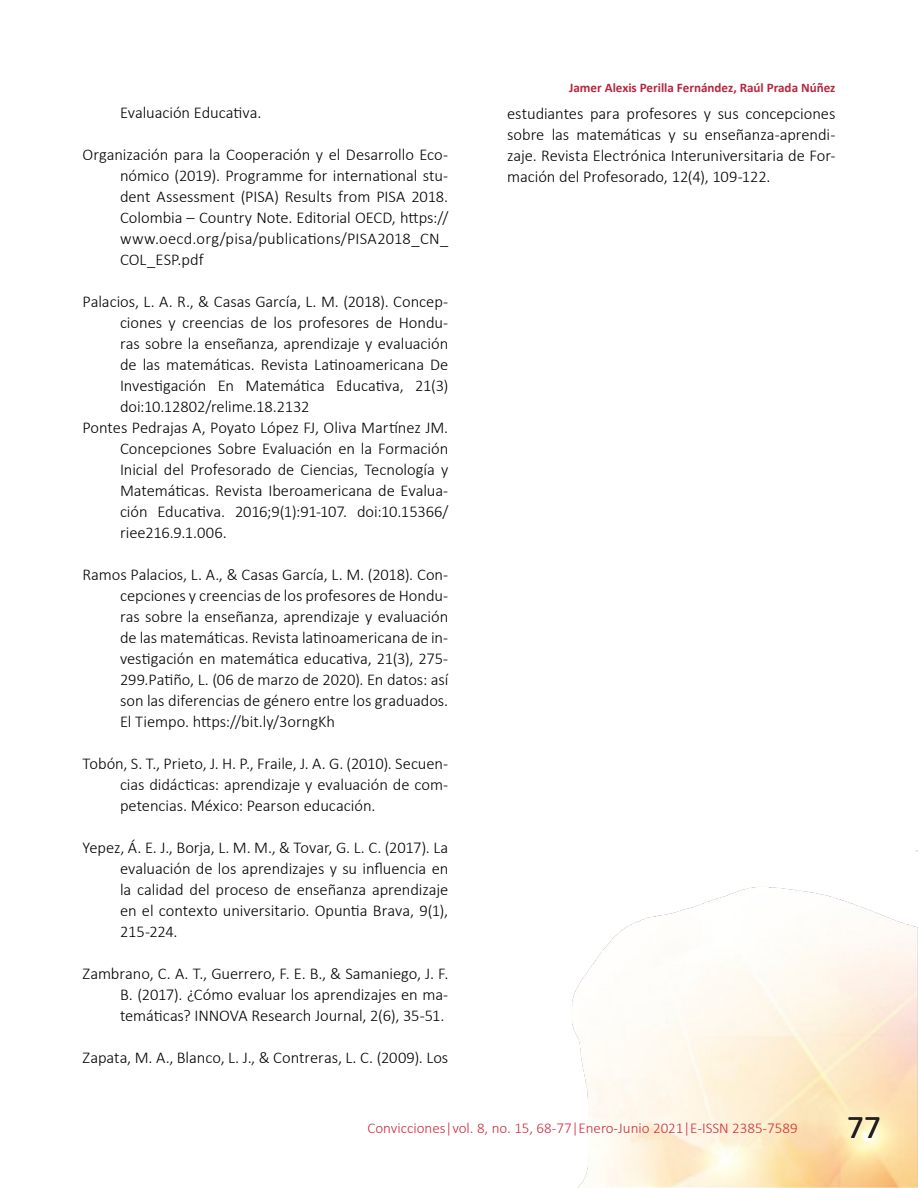
<style>
.page{position:relative;width:918px;height:1188px;background:#fff}
.page>*{position:absolute;margin:0;border:0;box-sizing:border-box;transform-origin:0 0}
.t1{font:33px "Calibri";color:#231f20}
.t2{font:300 16.5px/21px "Calibri";letter-spacing:-.005em;color:#000;text-align:justify}
.t3{font:300 15px "Calibri";color:#cd2d3f}
.t4{font:700 13.05px "Calibri";color:#b5283e}
</style>
<div class="page">
<img style="left:572px;top:850px;width:346px;height:338px">
<p class="t2" style="left:120px;top:102px;width:143px">Evaluación Educativa.</p>
<p class="t2" style="left:120px;top:144px;width:330px;text-indent:-38px">Organización para la Cooperación y el Desarrollo Eco&shy;nómico (2019). Programme for international stu&shy;dent Assessment (PISA) Results from PISA 2018.<br>Colombia – Country Note. Editorial OECD, https:// www.oecd.org/pisa/publications/PISA2018_CN_ COL_ESP.pdf</p>
<p class="t2" style="left:120px;top:291px;width:330px;text-indent:-38px">Palacios, L. A. R., &amp; Casas García, L. M. (2018). Concep&shy;ciones y creencias de los profesores de Hondu&shy;ras sobre la enseñanza, aprendizaje y evaluación de las matemáticas. Revista Latinoamericana De Investigación En Matemática Educativa, 21(3) doi:10.12802/relime.18.2132</p>
<p class="t2" style="left:120px;top:417px;width:330px;text-indent:-38px">Pontes Pedrajas A, Poyato López FJ, Oliva Martínez JM.<br>Concepciones Sobre Evaluación en la Formación Inicial del Profesorado de Ciencias, Tecnología y Matemáticas. Revista Iberoamericana de Evalua&shy;ción Educativa. 2016;9(1):91-107. doi:10.15366/ riee216.9.1.006.</p>
<p class="t2" style="left:120px;top:564px;width:330px;text-indent:-38px">Ramos Palacios, L. A., &amp; Casas García, L. M. (2018). Con&shy;cepciones y creencias de los profesores de Hondu&shy;ras sobre la enseñanza, aprendizaje y evaluación de las matemáticas. Revista latinoamericana de in&shy;vestigación en matemática educativa, 21(3), 275- 299.Patiño, L. (06 de marzo de 2020). En datos: así son las diferencias de género entre los graduados.<br>El Tiempo. https://bit.ly/3orngKh</p>
<p class="t2" style="left:120px;top:753px;width:330px;text-indent:-38px">Tobón, S. T., Prieto, J. H. P., Fraile, J. A. G. (2010). Secuen&shy;cias didácticas: aprendizaje y evaluación de com&shy;petencias. México: Pearson educación.</p>
<p class="t2" style="left:120px;top:837px;width:330px;text-indent:-38px">Yepez, Á. E. J., Borja, L. M. M., &amp; Tovar, G. L. C. (2017). La evaluación de los aprendizajes y su influencia en la calidad del proceso de enseñanza aprendizaje en el contexto universitario. Opuntia Brava, 9(1), 215-224.</p>
<p class="t2" style="left:120px;top:963px;width:330px;text-indent:-38px">Zambrano, C. A. T., Guerrero, F. E. B., &amp; Samaniego, J. F.<br>B. (2017). ¿Cómo evaluar los aprendizajes en ma&shy;temáticas? INNOVA Research Journal, 2(6), 35-51.</p>
<p class="t2" style="left:82px;top:1047px;width:367px">Zapata, M. A., Blanco, L. J., &amp; Contreras, L. C. (2009). Los</p>
<p class="t4" style="left:569px;top:78px;width:268px">Jamer Alexis Perilla Fernández, Raúl Prada Núñez</p>
<p class="t2" style="left:507px;top:103px;width:330px">estudiantes para profesores y sus concepciones sobre las matemáticas y su enseñanza-aprendi&shy;zaje. Revista Electrónica Interuniversitaria de For&shy;mación del Profesorado, 12(4), 109-122.</p>
<p class="t3" style="left:367px;top:1119px;width:432px">Convicciones|vol. 8, no. 15, 68-77|Enero-Junio 2021|E-ISSN 2385-7589</p>
<h1 class="t1" style="left:847px;top:1104px;width:35px">77</h1>
</div>
